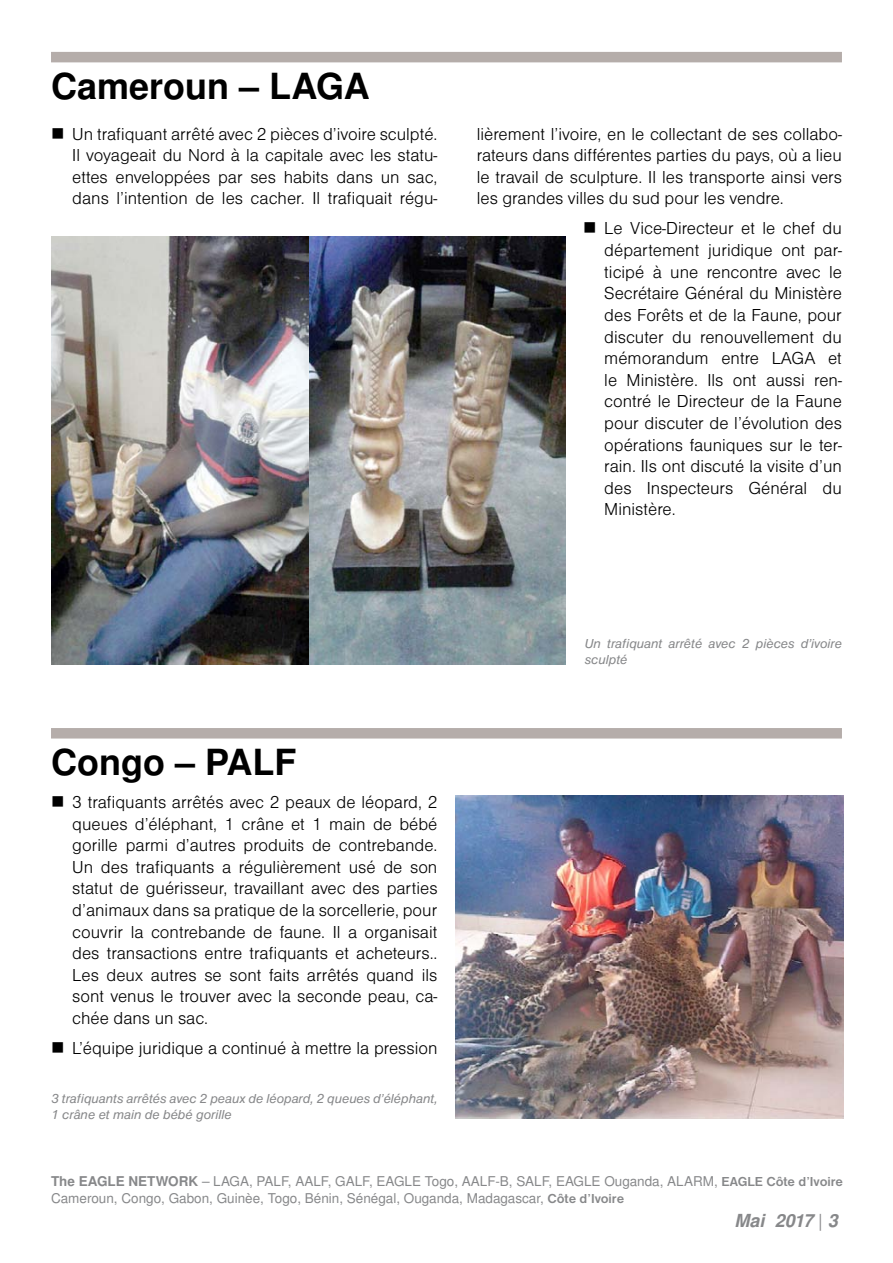
<style>
.page{position:relative;width:893px;height:1263px;background:#fff}
.page>*{position:absolute;margin:0;border:0;box-sizing:border-box;transform-origin:0 0}
.t1{font:700 36px "Nimbus Sans LOT";color:#000}
.t2{font:18px/21.6px "Nimbus Sans DOT Ligh";color:#000;text-align:justify}
.t3{font:italic 700 18px "Nimbus Sans LOT";color:#87888a}
.t4{font:13.5px/16.2px "Nimbus Sans LOT";color:#87888a}
.t5{font:italic 13.5px/16.2px "Nimbus Sans DOT";color:#87888a}
.s1{font-weight:700}
.s2{font-family:"Nimbus Sans DOT";font-weight:700}
.s3{font-weight:400;font-style:normal}
</style>
<div class="page">
<div style="left:51px;top:52px;width:791px;height:10px;background:#b5adaa"></div>
<div style="left:51px;top:728px;width:791px;height:10px;background:#b5adaa"></div>
<img style="left:51px;top:236px;width:514px;height:428px">
<img style="left:455px;top:796px;width:388px;height:323px">
<h1 class="t1" style="left:51px;top:64px;width:320px">Cameroun – LAGA</h1>
<p class="t2" style="left:72px;top:123px;width:367px">Un trafiquant arrêté avec 2 pièces d’ivoire sculpté.<br>Il voyageait du Nord à la capitale avec les statu&shy;ettes enveloppées par ses habits dans un sac, dans l’intention de les cacher. Il trafiquait régu-</p>
<p class="t2" style="left:477px;top:123px;width:367px">lièrement l’ivoire, en le collectant de ses collabo&shy;rateurs dans différentes parties du pays, où a lieu le travail de sculpture. Il les transporte ainsi vers les grandes villes du sud pour les vendre.</p>
<p class="t2" style="left:604px;top:218px;width:239px">Le Vice-Directeur et le chef du département juridique ont par&shy;ticipé à une rencontre avec le Secrétaire Général du Ministère des Forêts et de la Faune, pour discuter du renouvellement du mémorandum entre LAGA et le Ministère. Ils ont aussi ren&shy;contré le Directeur de la Faune pour discuter de l’évolution des opérations fauniques sur le ter&shy;rain. Ils ont discuté la visite d’un des Inspecteurs Général du Ministère.</p>
<h1 class="t1" style="left:51px;top:740px;width:247px">Congo – PALF</h1>
<p class="t2" style="left:72px;top:791px;width:367px">3 trafiquants arrêtés avec 2 peaux de léopard, 2 queues d’éléphant, 1 crâne et 1 main de bébé gorille parmi d’autres produits de contrebande.<br>Un des trafiquants a régulièrement usé de son statut de guérisseur, travaillant avec des parties d’animaux dans sa pratique de la sorcellerie, pour couvrir la contrebande de faune. Il a organisait des transactions entre trafiquants et acheteurs..<br>Les deux autres se sont faits arrêtés quand ils sont venus le trouver avec la seconde peau, ca&shy;chée dans un sac.</p>
<p class="t2" style="left:72px;top:1037px;width:367px">L’équipe juridique a continué à mettre la pression</p>
<p class="t5" style="left:51px;top:1090px;width:388px">3 trafiquants arrêtés avec 2 peaux de léopard, 2 queues d’éléphant,<br>1 crâne et main de bébé gorille</p>
<p class="t5" style="left:585px;top:636px;width:259px">Un trafiquant arrêté avec 2 pièces d’ivoire sculpté</p>
<p class="t4" style="left:51px;top:1174px;width:793px"><span class="s1">The EAGLE NETWORK</span> – LAGA, PALF, AALF, GALF, EAGLE Togo, AALF-B, SALF, EAGLE Ouganda, ALARM, <span class="s2">EAGLE Côte d’Ivoire<br></span>Cameroun, Congo, Gabon, Guinèe, Togo, Bénin, Sénégal, Ouganda, Madagascar, <span class="s2">Côte d’Ivoire</span></p>
<p class="t3" style="left:735px;top:1210px;width:105px">Mai 2017 <span class="s3">|</span> 3</p>
</div>
